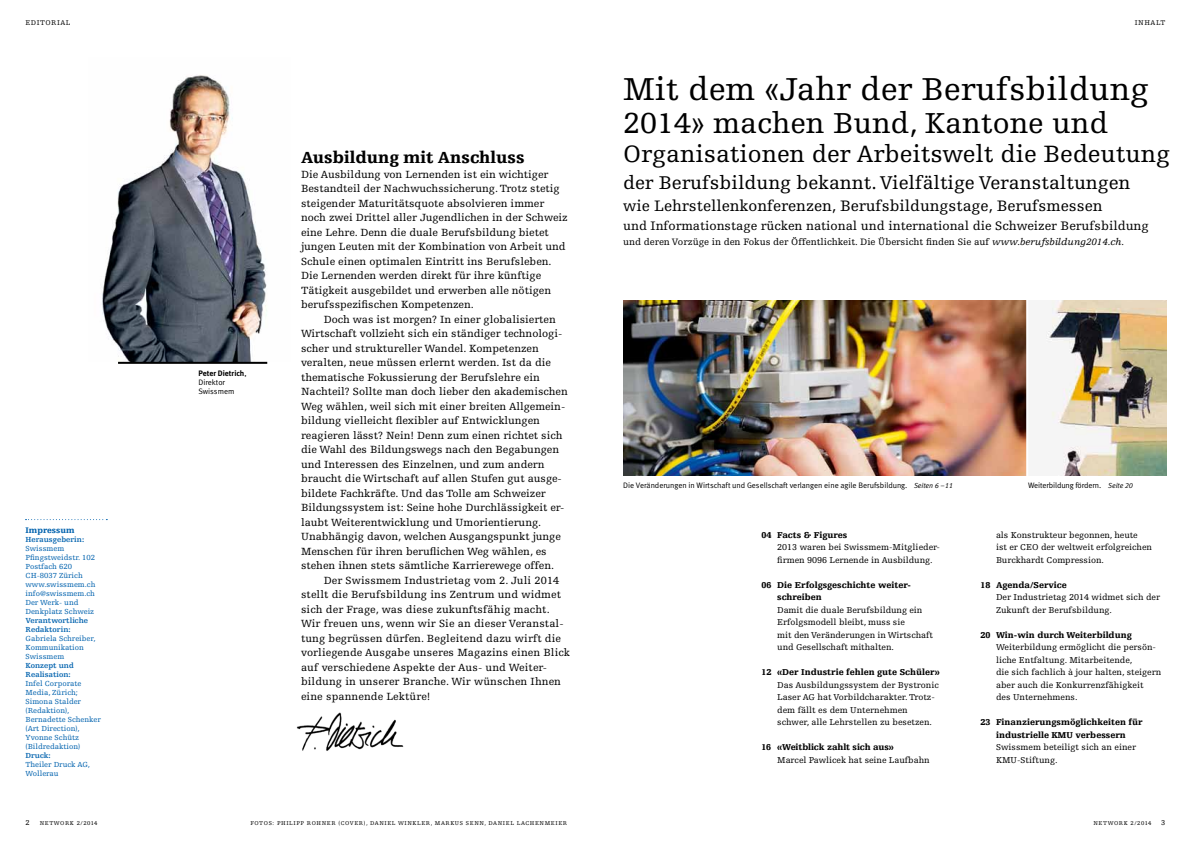
<style>
.page{position:relative;width:1191px;height:842px;background:#fff}
.page>*{position:absolute;margin:0;border:0;box-sizing:border-box;transform-origin:0 0}
.t1{font:33.5px "Egyptienne F";color:#000}
.t2{font:30.5px "Egyptienne F";color:#000}
.t3{font:25px "Egyptienne F";color:#000}
.t4{font:19.5px "Egyptienne F";color:#000}
.t5{font:900 17px "Egyptienne F";color:#000}
.t6{font:16px "Egyptienne F";color:#000}
.t7{font:13px "Egyptienne F";color:#000}
.t8{font:11px/14.5px "Egyptienne F";color:#000}
.t9{font:9.8px "Egyptienne F";color:#000}
.t10{font:9px/12.5px "Egyptienne F";color:#000}
.t11{font:900 9px/12.5px "Egyptienne F";color:#000}
.t12{font:900 8.5px "Egyptienne F";color:#0062ae}
.t13{font:7.9px/9.4px "Meta Normal LF";color:#000}
.t14{font:7.9px "Meta Bold LF";color:#000}
.t15{font:7.8px/9px "Egyptienne F";color:#0062ae}
.t16{font:700 7.8px/9px "Egyptienne F";color:#0062ae}
.t17{font:7.5px "Egyptienne F";color:#000}
.t18{font:7.3px "Egyptienne F";letter-spacing:.07em;color:#000}
.t19{font:5.9px "Egyptienne F";letter-spacing:.1em;color:#000}
.s1{font-family:"Meta Normal LF"}
.s2{font-style:italic}
.s3{font-style:italic;font-size:7.3px}
</style>
<div class="page">
<img style="left:623px;top:300px;width:403px;height:175px">
<img style="left:1046px;top:300px;width:120px;height:175px">
<img style="left:296px;top:712px;width:108px;height:39px">
<svg style="left:26px;top:519px;width:81px;height:1px"></svg>
<img style="left:102px;top:75px;width:166px;height:287px">
<hr style="left:118px;top:362px;width:149px;height:2px;background:#000">
<p class="t18" style="left:26px;top:19px;width:12px">Edito</p>
<p class="t18" style="left:51px;top:19px;width:20px">rial</p>
<p class="t12" style="left:26px;top:525px;width:50px">Impressum</p>
<p class="t16" style="left:26px;top:535px;width:60px">Herausgeberin:</p>
<p class="t15" style="left:26px;top:544px;width:71px">Swissmem<br>Pfingstweidstr. 102<br>Postfach 620<br>CH-8037 Zürich www.swissmem.ch info@swissmem.ch<br>Der Werk- und<br>Denkplatz Schweiz</p>
<p class="t16" style="left:26px;top:616px;width:64px">Verantwortliche<br>Redaktorin:</p>
<p class="t15" style="left:26px;top:634px;width:71px">Gabriela Schreiber,<br>Kommunikation<br>Swissmem</p>
<p class="t16" style="left:26px;top:661px;width:50px">Konzept und<br>Realisation:</p>
<p class="t15" style="left:26px;top:679px;width:77px">Infel Corporate<br>Media, Zürich;<br>Simona Stalder (Redaktion),<br>Bernadette Schenker (Art Direction),<br>Yvonne Schütz (Bildredaktion)</p>
<p class="t16" style="left:26px;top:750px;width:27px">Druck:</p>
<p class="t15" style="left:26px;top:759px;width:66px">Theiler Druck AG,<br>Wollerau</p>
<p class="t14" style="left:198px;top:368px;width:50px">Peter Dietrich<span class="s1">,</span></p>
<p class="t13" style="left:198px;top:377px;width:37px">Direktor<br>Swissmem</p>
<h3 class="t5" style="left:301px;top:148px;width:225px">Ausbildung mit Anschluss</h3>
<p class="t8" style="left:301px;top:167px;width:268px">Die Ausbildung von Lernenden ist ein wichtiger Bestandteil der Nachwuchssicherung. Trotz stetig steigender Maturitätsquote absolvieren immer noch zwei Drittel aller Jugendlichen in der Schweiz eine Lehre. Denn die duale Berufsbildung bietet jungen Leuten mit der Kombination von Arbeit und Schule einen optimalen Eintritt ins Berufsleben.<br>Die Lernenden werden direkt für ihre künftige Tätigkeit ausgebildet und erwerben alle nötigen berufsspezifischen Kompetenzen.</p>
<p class="t8" style="left:301px;top:312px;width:268px;text-indent:23px">Doch was ist morgen? In einer globalisierten Wirtschaft vollzieht sich ein ständiger technologi&shy;scher und struktureller Wandel. Kompetenzen veralten, neue müssen erlernt werden. Ist da die thematische Fokussierung der Berufslehre ein Nachteil? Sollte man doch lieber den akademischen Weg wählen, weil sich mit einer breiten Allgemein&shy;bildung vielleicht flexibler auf Entwicklungen reagieren lässt? Nein! Denn zum einen richtet sich die Wahl des Bildungswegs nach den Begabungen und Interessen des Einzelnen, und zum andern braucht die Wirtschaft auf allen Stufen gut ausge&shy;bildete Fachkräfte. Und das Tolle am Schweizer Bildungssystem ist: Seine hohe Durchlässigkeit er&shy;laubt Weiterentwicklung und Umorientierung.<br>Unabhängig davon, welchen Ausgangspunkt junge Menschen für ihren beruflichen Weg wählen, es stehen ihnen stets sämtliche Karrierewege offen.</p>
<p class="t8" style="left:301px;top:573px;width:270px;text-indent:23px">Der Swissmem Industrietag vom 2. Juli 2014 stellt die Berufsbildung ins Zentrum und widmet sich der Frage, was diese zukunftsfähig macht.<br>Wir freuen uns, wenn wir Sie an dieser Veranstal&shy;tung begrüssen dürfen. Begleitend dazu wirft die vorliegende Ausgabe unseres Magazins einen Blick auf verschiedene Aspekte der Aus- und Weiter&shy;bildung in unserer Branche. Wir wünschen Ihnen eine spannende Lektüre!</p>
<p class="t18" style="left:1134px;top:19px;width:30px">Inhalt</p>
<h1 class="t1" style="left:623px;top:70px;width:527px">Mit dem «Jahr der Berufsbildung</h1>
<h2 class="t2" style="left:623px;top:106px;width:486px">2014» machen Bund, Kantone und</h2>
<h3 class="t3" style="left:623px;top:140px;width:548px">Organisationen der Arbeitswelt die Bedeutung</h3>
<h3 class="t4" style="left:623px;top:172px;width:509px">der Berufsbildung bekannt. Vielfältige Veranstaltungen</h3>
<h3 class="t6" style="left:623px;top:197px;width:481px">wie Lehrstellenkonferenzen, Berufsbildungstage, Berufsmessen</h3>
<p class="t7" style="left:623px;top:218px;width:527px">und Informationstage rücken national und international die Schweizer Berufsbildung</p>
<p class="t9" style="left:623px;top:236px;width:502px">und deren Vorzüge in den Fokus der Öffentlichkeit. Die Übersicht finden Sie auf <span class="s2">www.berufsbildung2014.ch.</span></p>
<p class="t13" style="left:623px;top:480px;width:331px">Die Veränderungen in Wirtschaft und Gesellschaft verlangen eine agile Berufsbildung. <span class="s3">Seiten 6 –11</span></p>
<p class="t13" style="left:1028px;top:480px;width:107px">Weiterbildung fördern. <span class="s3">Seite 20</span></p>
<p class="t11" style="left:761px;top:528px;width:87px">04 Facts &amp; Figures</p>
<p class="t10" style="left:777px;top:541px;width:164px">2013 waren bei Swissmem-Mitglieder&shy;firmen 9096 Lernende in Ausbildung.</p>
<p class="t11" style="left:777px;top:578px;width:135px;text-indent:-16px">06 Die Erfolgsgeschichte weiter&shy;schreiben</p>
<p class="t10" style="left:777px;top:603px;width:157px">Damit die duale Berufsbildung ein Erfolgsmodell bleibt, muss sie<br>mit den Veränderungen in Wirtschaft und Gesellschaft mithalten.</p>
<p class="t11" style="left:761px;top:666px;width:180px">12 «Der Industrie fehlen gute Schüler»</p>
<p class="t10" style="left:777px;top:678px;width:163px">Das Ausbildungssystem der Bystronic Laser AG hat Vorbildcharakter. Trotz&shy;dem fällt es dem Unternehmen schwer, alle Lehrstellen zu besetzen.</p>
<p class="t11" style="left:761px;top:741px;width:134px">16 «Weitblick zahlt sich aus»</p>
<p class="t10" style="left:777px;top:753px;width:154px">Marcel Pawlicek hat seine Laufbahn</p>
<p class="t10" style="left:996px;top:528px;width:157px">als Konstrukteur begonnen, heute<br>ist er CEO der weltweit erfolgreichen<br>Burckhardt Compression.</p>
<p class="t11" style="left:980px;top:578px;width:88px">18 Agenda/Service</p>
<p class="t10" style="left:996px;top:591px;width:165px">Der Industrietag 2014 widmet sich der<br>Zukunft der Berufsbildung.</p>
<p class="t11" style="left:980px;top:628px;width:153px">20 Win-win durch Weiterbildung</p>
<p class="t10" style="left:996px;top:641px;width:167px">Weiterbildung ermöglicht die persön&shy;liche Entfaltung. Mitarbeitende,<br>die sich fachlich à jour halten, steigern aber auch die Konkurrenzfähigkeit<br>des Unternehmens.</p>
<p class="t11" style="left:980px;top:716px;width:164px;text-align:center">23 Finanzierungsmöglichkeiten für industrielle KMU verbessern</p>
<p class="t10" style="left:996px;top:741px;width:141px">Swissmem beteiligt sich an einer<br>KMU-Stiftung.</p>
<p class="t17" style="left:26px;top:818px;width:6px">2</p>
<p class="t19" style="left:40px;top:820px;width:59px">NETWORK 2/2014</p>
<p class="t19" style="left:1093px;top:820px;width:59px">NETWORK 2/2014</p>
<p class="t17" style="left:1161px;top:818px;width:6px">3</p>
<p class="t19" style="left:250px;top:820px;width:10px">Fotos</p>
<p class="t19" style="left:272px;top:820px;width:26px">: Philipp</p>
<p class="t19" style="left:307px;top:820px;width:6px">Roh</p>
<p class="t19" style="left:322px;top:820px;width:29px">ner (Cove</p>
<p class="t19" style="left:359px;top:820px;width:97px">r), Danie l Winkle r, Markus</p>
<p class="t19" style="left:466px;top:820px;width:65px">Se nn, Danie l Lache</p>
<p class="t19" style="left:539px;top:820px;width:11px">nmeie</p>
<p class="t19" style="left:563px;top:820px;width:6px">r</p>
</div>
